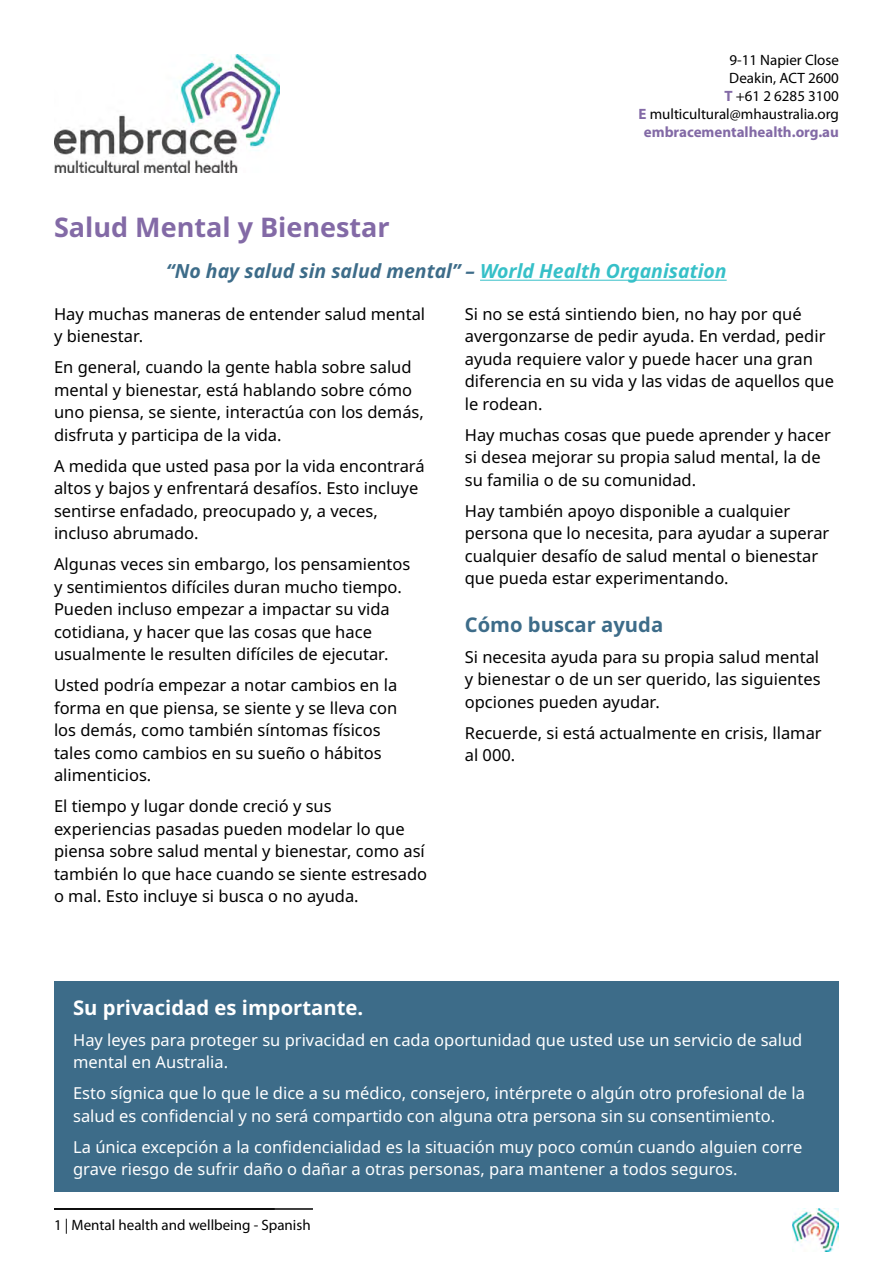
<style>
.page{position:relative;width:893px;height:1263px;background:#fff}
.page>*{position:absolute;margin:0;border:0;box-sizing:border-box;transform-origin:0 0}
.t1{font:700 27px "Noto Sans";color:#836aa6}
.H2_white{font:700 20.25px "Noto Sans";color:#fff}
.t2{font:700 20.25px "Noto Sans";color:#3d6c89}
.WHO{font:italic 700 19.5px "Noto Sans";color:#3d6c89}
.Body{font:16.5px/22.5px "Noto Sans";color:#000}
.Body_white{font:16.5px/22.5px "Noto Sans";color:#fff}
.t3{font:15px "Myriad Pro";color:#000}
.t4{font:700 15px "Myriad Pro";color:#836aa6}
.s1{font-weight:700;color:#836aa6}
.s2{color:#36c0c8}
</style>
<div class="page">
<hr style="left:54px;top:1208px;width:259px;height:2px;background:#000">
<img style="left:793px;top:1209px;width:46px;height:43px">
<img style="left:54px;top:54px;width:226px;height:119px">
<hr style="left:480px;top:280px;width:247px;height:1px;background:#36c0c8">
<div style="left:54px;top:981px;width:785px;height:210px;background:#3d6c89"></div>
<p class="t3" style="left:729px;top:51px;width:111px">9-11 Napier Close</p>
<p class="t3" style="left:729px;top:69px;width:111px">Deakin, ACT 2600</p>
<p class="t3" style="left:724px;top:87px;width:116px"><span class="s1">T</span> +61 2 6285 3100</p>
<p class="t3" style="left:638px;top:105px;width:202px"><span class="s1">E</span> multicultural@mhaustralia.org</p>
<p class="t4" style="left:644px;top:122px;width:197px">embracementalhealth.org.au</p>
<h1 class="t1" style="left:54px;top:208px;width:337px">Salud Mental y Bienestar</h1>
<p class="WHO" style="left:166px;top:257px;width:562px">“No hay salud sin salud mental” – <span class="s2">World Health Organisation</span></p>
<p class="Body" style="left:465px;top:303px;width:371px">Si no se está sintiendo bien, no hay por qué avergonzarse de pedir ayuda. En verdad, pedir ayuda requiere valor y puede hacer una gran diferencia en su vida y las vidas de aquellos que le rodean.</p>
<p class="Body" style="left:465px;top:424px;width:368px">Hay muchas cosas que puede aprender y hacer si desea mejorar su propia salud mental la, de su familia o de su comunidad.</p>
<p class="Body" style="left:465px;top:500px;width:366px">Hay también apoyo disponible a cualquier persona que lo necesita, para ayudar a superar cualquier desafío de salud mental o bienestar que pueda estar experimentando.</p>
<h2 class="t2" style="left:465px;top:610px;width:200px">Cómo buscar ayuda</h2>
<p class="Body" style="left:465px;top:646px;width:357px;text-align:justify">Si necesita ayuda para su propia salud mental y bienestar o de un ser querido, las siguientes opciones pueden ayudar.</p>
<p class="Body" style="left:465px;top:722px;width:358px">Recuerde, si está actualmente en crisis, llamar al 000.</p>
<p class="Body" style="left:54px;top:303px;width:373px">Hay muchas maneras de entender salud mental y bienestar.</p>
<p class="Body" style="left:54px;top:356px;width:371px">En general, cuando la gente habla sobre salud mental y bienestar, está hablando sobre cómo uno piensa, se siente, interactúa con los demás, disfruta y participa de la vida.</p>
<p class="Body" style="left:54px;top:455px;width:372px">A medida que usted pasa por la vida encontrará altos y bajos y enfrentará desafíos. Esto incluye sentirse enfadado, preocupado a,y veces, incluso abrumado.</p>
<p class="Body" style="left:54px;top:553px;width:358px">Algunas veces sin embargo, los pensamientos y sentimientos difíciles duran mucho tiempo.<br>Pueden incluso empezar a impactar su vida cotidiana y, hacer que las cosas que hace usualmente le resulten difíciles de ejecutar.</p>
<p class="Body" style="left:54px;top:674px;width:345px">Usted podría empezar a notar cambios en la forma en que piensa, se siente y se lleva con los demás, como también síntomas físicos tales como cambios en su sueño o hábitos alimenticios.</p>
<p class="Body" style="left:54px;top:795px;width:375px">El tiempo y lugar donde creció y sus experiencias pasadas pueden modelar lo que piensa sobre salud mental y bienestar, como así también lo que hace cuando se siente estresado o mal. Esto incluye si busca o no ayuda.</p>
<p class="H2_white" style="left:73px;top:993px;width:292px">Su privacidad es importante.</p>
<p class="Body_white" style="left:73px;top:1029px;width:731px">Hay leyes para proteger su privacidad en cada oportunidad que usted use un servicio de salud mental en Australia.</p>
<p class="Body_white" style="left:73px;top:1082px;width:733px">Esto sígnica que lo que le dice a su médico, consejero, intérprete o algún otro profesional de la salud es confidencial y no será compartido con alguna otra persona sin su consentimiento.</p>
<p class="Body_white" style="left:73px;top:1136px;width:731px">La única excepción laa confidencialidad es la situación muy poco común cuando alguien corre grave riesgo de sufrir daño o dañar a otras personas, para mantener a todos seguros.</p>
<p class="t3" style="left:54px;top:1215px;width:258px">1 | Mental health and wellbeing - Spanish</p>
</div>
